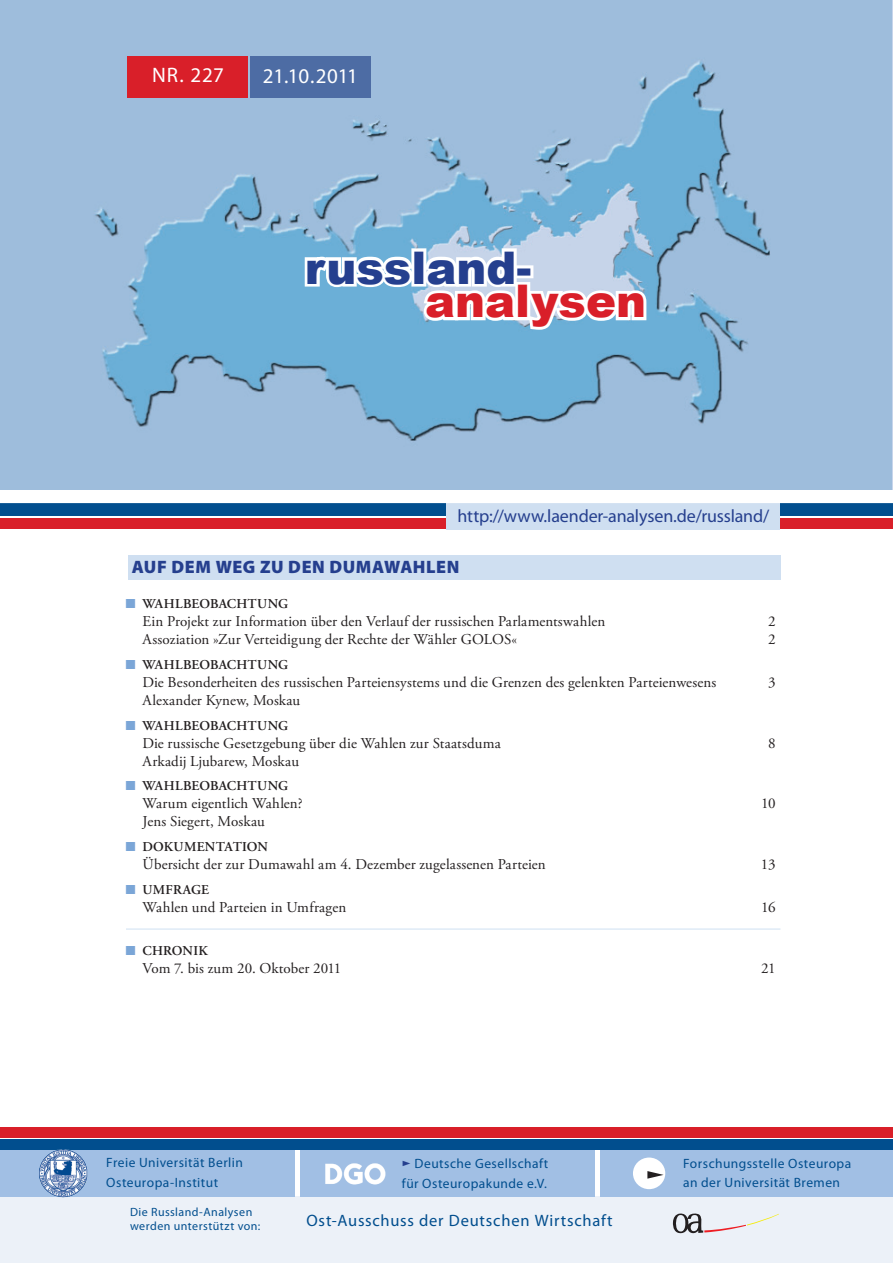
<style>
.page{position:relative;width:893px;height:1263px;background:#fff}
.page>*{position:absolute;margin:0;border:0;box-sizing:border-box;transform-origin:0 0}
.t1{font:900 45px "Arial";color:#253f8e}
.t2{font:900 45px "Arial";color:#d91f29}
.t3{font:21px "Myriad Pro";letter-spacing:.005em;color:#fff}
.t4{font:18px "Myriad Pro";letter-spacing:-.005em;color:#253f8e}
.t5{font:900 18px "Myriad Pro";letter-spacing:.03em;color:#253f8e}
.t6{font:16.5px "Myriad Pro";letter-spacing:.045em;color:#014e8e}
.t7{font:15px "Adobe Garamond Pro";letter-spacing:.005em;color:#231f20}
.t8{font:13.5px/19.5px "Myriad Pro";letter-spacing:.035em;color:#014e8e}
.t9{font:600 13.5px "Adobe Garamond Pro";letter-spacing:.02em;color:#231f20}
.t10{font:600 13.5px "Adobe Garamond Pro";letter-spacing:.195em;color:#231f20}
.t11{font:12px/14.4px "Myriad Pro";letter-spacing:.04em;color:#014e8e}
.s1{font-family:"Futura TOT Boo";font-weight:400;color:#7ba6d7}
.s2{font-family:"Futura TOT Boo";color:#253f8e}
</style>
<div class="page">
<img style="left:0;top:0;width:892px;height:489px">
<div style="left:0;top:501px;width:893px;height:15px;background:#014e8e"></div>
<div style="left:0;top:519px;width:893px;height:10px;background:#d91f29"></div>
<div style="left:446px;top:503px;width:334px;height:27px;background:#cfdff1"></div>
<div style="left:128px;top:56px;width:120px;height:42px;background:#d91f29"></div>
<hr style="left:0;top:499px;width:893px;height:4px;background:#fff">
<svg style="left:302px;top:245px;width:347px;height:88px"></svg>
<div style="left:250px;top:56px;width:121px;height:42px;background:#4d6ca4"></div>
<div style="left:128px;top:555px;width:652px;height:25px;background:#cfdff1"></div>
<div style="left:0;top:1196px;width:893px;height:67px;background:#ecf1f8"></div>
<div style="left:0;top:1150px;width:295px;height:47px;background:#a1bfe4"></div>
<div style="left:300px;top:1150px;width:294px;height:47px;background:#a1bfe4"></div>
<div style="left:0;top:1127px;width:893px;height:10px;background:#d91f29"></div>
<div style="left:0;top:1140px;width:893px;height:10px;background:#014e8e"></div>
<img style="left:325px;top:1163px;width:60px;height:22px">
<svg style="left:673px;top:1213px;width:106px;height:20px"></svg>
<div style="left:600px;top:1150px;width:293px;height:47px;background:#a1bfe4"></div>
<div style="left:633px;top:1157px;width:32px;height:32px;background:#fff;border-radius:50%"></div>
<svg style="left:647px;top:1171px;width:17px;height:8px"></svg>
<img style="left:40px;top:1149px;width:47px;height:48px">
<hr style="left:126px;top:928px;width:654px;height:2px;background:#deeaf6">
<h2 class="t3" style="left:152px;top:62px;width:73px">NR. 227</h2>
<h2 class="t3" style="left:263px;top:63px;width:97px">21.10.2011</h2>
<h1 class="t1" style="left:305px;top:235px;width:228px">russland-</h1>
<h1 class="t2" style="left:425px;top:269px;width:222px">analysen</h1>
<p class="t4" style="left:457px;top:505px;width:313px">http://www.laender-analysen.de/russland/</p>
<p class="t5" style="left:132px;top:555px;width:255px">AUF DEM WEG ZU DEN DUMAWA</p>
<p class="t5" style="left:413px;top:555px;width:48px">HLEN</p>
<p class="t9" style="left:126px;top:596px;width:164px"><span class="s1">■</span> WAHLBEOBACHTUNG</p>
<p class="t7" style="left:142px;top:612px;width:464px">Ein Projekt zur Information über den Verlauf der russischen Parlamentswahlen</p>
<p class="t7" style="left:768px;top:612px;width:9px">2</p>
<p class="t7" style="left:142px;top:630px;width:376px">Assoziation »Zur Verteidigung der Rechte der Wähler GOLOS«</p>
<p class="t7" style="left:768px;top:630px;width:9px">2</p>
<p class="t9" style="left:126px;top:657px;width:164px"><span class="s1">■</span> WAHLBEOBACHTUNG</p>
<p class="t7" style="left:142px;top:673px;width:575px">Die Besonderheiten des russischen Parteiensystems und die Grenzen des gelenkten Parteienwesens</p>
<p class="t7" style="left:768px;top:673px;width:9px">3</p>
<p class="t7" style="left:142px;top:691px;width:159px">Alexander Kynew, Moskau</p>
<p class="t9" style="left:126px;top:718px;width:164px"><span class="s1">■</span> WAHLBEOBACHTUNG</p>
<p class="t7" style="left:142px;top:734px;width:360px">Die russische Gesetzgebung über die Wahlen zur Staatsduma</p>
<p class="t7" style="left:768px;top:734px;width:9px">8</p>
<p class="t7" style="left:142px;top:752px;width:158px">Arkadij Ljubarew, Moskau</p>
<p class="t9" style="left:126px;top:778px;width:164px"><span class="s1">■</span> WAHLBEOBACHTUNG</p>
<p class="t7" style="left:142px;top:795px;width:162px">Warum eigentlich Wahlen?</p>
<p class="t7" style="left:761px;top:795px;width:16px">10</p>
<p class="t7" style="left:142px;top:813px;width:124px">Jens Siegert, Moskau</p>
<p class="t10" style="left:126px;top:839px;width:140px"><span class="s1">■</span> DOKUMENTATION</p>
<p class="t7" style="left:142px;top:855px;width:405px">Übersicht der zur Dumawahl am 4. Dezember zugelassenen Parteien</p>
<p class="t7" style="left:761px;top:855px;width:16px">13</p>
<p class="t9" style="left:126px;top:882px;width:82px"><span class="s1">■</span> UMFRAGE</p>
<p class="t7" style="left:142px;top:898px;width:205px">Wahlen und Parteien in Umfragen</p>
<p class="t7" style="left:761px;top:898px;width:16px">16</p>
<p class="t9" style="left:126px;top:942px;width:80px"><span class="s1">■</span> CHRONIK</p>
<p class="t7" style="left:142px;top:959px;width:200px">Vom 7. bis zum 20. Oktober 2011</p>
<p class="t7" style="left:761px;top:959px;width:16px">21</p>
<p class="t8" style="left:106px;top:1153px;width:138px">Freie Universität Berlin<br>Osteuropa-Institut</p>
<p class="t8" style="left:683px;top:1153px;width:170px">Forschungsstelle Osteuropa an der Universität Bremen</p>
<p class="t8" style="left:402px;top:1154px;width:148px"><span class="s2">►</span> Deutsche Gesellschaft für Osteuropakunde e.V.</p>
<p class="t11" style="left:130px;top:1204px;width:132px">Die Russland-Analysen werden unterstützt von:</p>
<p class="t6" style="left:306px;top:1210px;width:308px">Ost-Ausschuss der Deutschen Wirtschaft</p>
</div>
